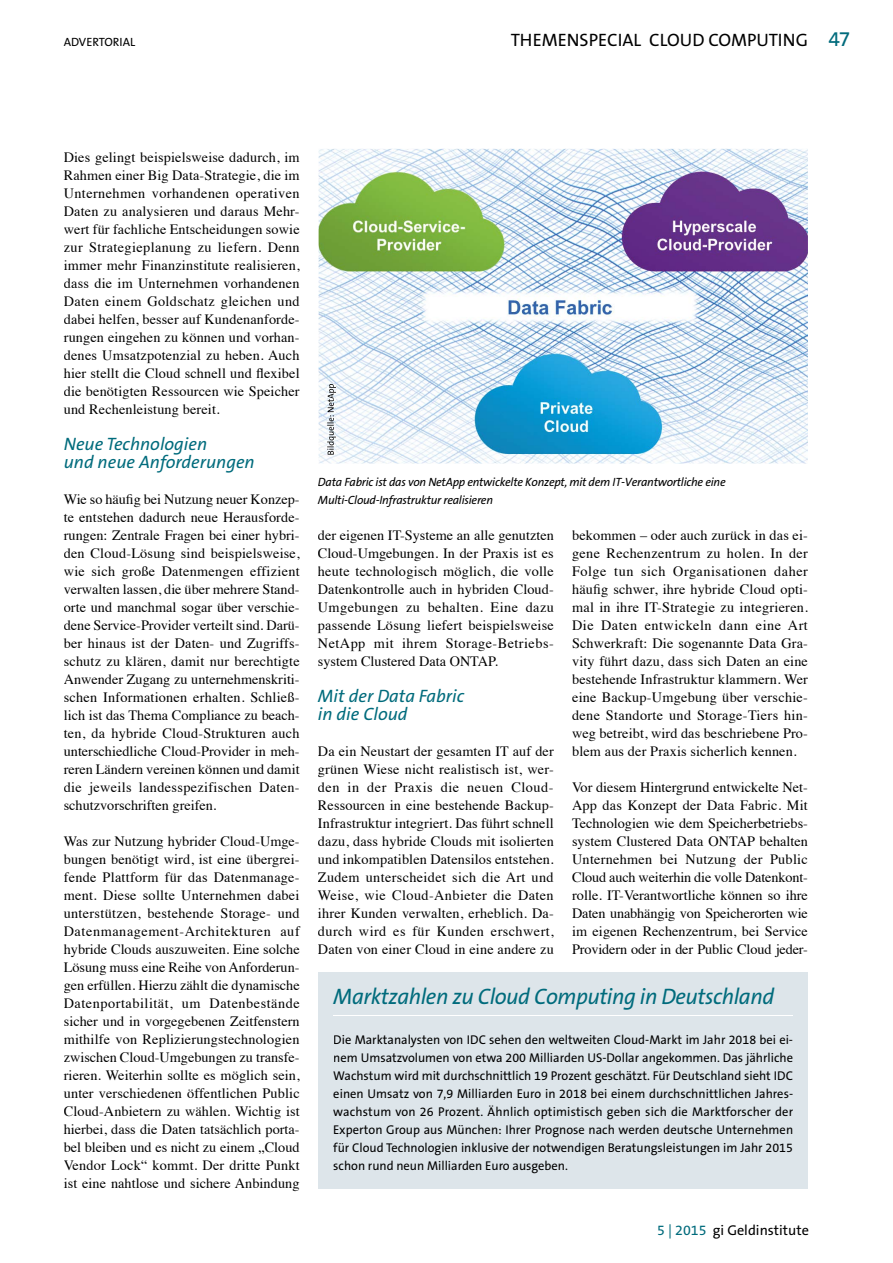
<style>
.page{position:relative;width:893px;height:1263px;background:#fff}
.page>*{position:absolute;margin:0;border:0;box-sizing:border-box;transform-origin:0 0}
.t1{font:italic 22.5px "The Sans B5 Plain";letter-spacing:-.02em;color:#006b7c}
.t2{font:italic 18px/18px "The Sans B5 Plain";color:#006b7c}
.t3{font:18px "The Sans B5 Plain";color:#000}
.t4{font:14.25px/18px "Times";letter-spacing:.01em;color:#000;text-align:justify}
.t5{font:14.25px "The Sans B5 Plain";color:#000}
.t6{font:12.75px/18px "The Sans B5 Plain";color:#000;text-align:justify}
.t7{font:italic 12px/18px "The Sans B5 Plain";letter-spacing:-.02em;color:#000}
.t8{font:12px "The Sans B5 Plain";color:#000}
.s1{font-size:21px;color:#006b7c}
.s2{color:#006b7c}
</style>
<div class="page">
<div style="left:318px;top:972px;width:490px;height:216px;background:#dde5ea"></div>
<hr style="left:333px;top:1015px;width:460px;height:1px;background:#fff">
<img style="left:319px;top:149px;width:489px;height:314px">
<img style="left:327px;top:384px;width:9px;height:71px">
<p class="t8" style="left:64px;top:36px;width:73px">ADVERTORIAL</p>
<p class="t3" style="left:511px;top:30px;width:341px">THEMENSPECIAL CLOUD COMPUTING <span class="s1">47</span></p>
<p class="t4" style="left:64px;top:147px;width:237px">Dies gelingt beispielsweise dadurch, im Rahmen einer Big Data-Strategie, die im Unternehmen vorhandenen operativen Daten zu analysieren und daraus Mehr&shy;wert für fachliche Entscheidungen sowie zur Strategieplanung zu liefern. Denn immer mehr Finanzinstitute realisieren, dass die im Unternehmen vorhandenen Daten einem Goldschatz gleichen und dabei helfen, besser auf Kundenanforde&shy;rungen eingehen zu können und vorhan&shy;denes Umsatzpotenzial zu heben. Auch hier stellt die Cloud schnell und flexibel die benötigten Ressourcen wie Speicher und Rechenleistung bereit.</p>
<p class="t2" style="left:64px;top:435px;width:192px">Neue Technologien<br>und neue Anforderungen</p>
<p class="t4" style="left:64px;top:489px;width:237px">Wie so häufig bei Nutzung neuer Konzep&shy;te entstehen dadurch neue Herausforde&shy;rungen: Zentrale Fragen bei einer hybri&shy;den Cloud-Lösung sind beispielsweise, wie sich große Datenmengen effizient verwalten lassen, die über mehrere Stand&shy;orte und manchmal sogar über verschie&shy;dene Service-Provider verteilt sind. Darü&shy;ber hinaus ist der Daten- und Zugriffs&shy;schutz zu klären, damit nur berechtigte Anwender Zugang zu unternehmenskriti&shy;schen Informationen erhalten. Schließ&shy;lich ist das Thema Compliance zu beach&shy;ten, da hybride Cloud-Strukturen auch unterschiedliche Cloud-Provider in meh&shy;reren Ländern vereinen können und damit die jeweils landesspezifischen Daten&shy;schutzvorschriften greifen.</p>
<p class="t4" style="left:64px;top:831px;width:237px">Was zur Nutzung hybrider Cloud-Umge&shy;bungen benötigt wird, ist eine übergrei&shy;fende Plattform für das Datenmanage&shy;ment. Diese sollte Unternehmen dabei unterstützen, bestehende Storage- und Datenmanagement-Architekturen auf hybride Clouds auszuweiten. Eine solche Lösung muss eine Reihe von Anforderun&shy;gen erfüllen. Hierzu zählt die dynamische Datenportabilität, um Datenbestände sicher und in vorgegebenen Zeitfenstern mithilfe von Replizierungstechnologien zwischen Cloud-Umgebungen zu transfe&shy;rieren. Weiterhin sollte es möglich sein, unter verschiedenen öffentlichen Public Cloud-Anbietern zu wählen. Wichtig ist hierbei, dass die Daten tatsächlich porta&shy;bel bleiben und es nicht zu einem „Cloud Vendor Lock“ kommt. Der dritte Punkt ist eine nahtlose und sichere Anbindung</p>
<p class="t7" style="left:318px;top:473px;width:409px">Data Fabric ist das von NetApp entwickelte Konzept, mit dem IT-Verantwortliche eine<br>Multi-Cloud-Infra struktur realisieren</p>
<p class="t4" style="left:318px;top:525px;width:237px">der eigenen IT-Systeme an alle genutzten Cloud-Umgebungen. In der Praxis ist es heute technologisch möglich, die volle Datenkontrolle auch in hybriden Cloud-Umgebungen zu behalten. Eine dazu passende Lösung liefert beispielsweise Net App mit ihrem Storage-Betriebs&shy;system Clustered Data ONTAP.</p>
<p class="t2" style="left:318px;top:687px;width:148px">Mit der Data Fabric in die Cloud</p>
<p class="t4" style="left:318px;top:741px;width:237px">Da ein Neustart der gesamten IT auf der grünen Wiese nicht realistisch ist, wer&shy;den in der Praxis die neuen Cloud-Ressourcen in eine bestehende Backup-Infra struktur integriert. Das führt schnell dazu, dass hybride Clouds mit isolierten und inkompatiblen Datensilos entstehen.<br>Zudem unterscheidet sich die Art und Weise, wie Cloud-Anbieter die Daten ihrer Kunden verwalten, erheblich. Da&shy;durch wird es für Kunden erschwert, Daten von einer Cloud in eine andere zu</p>
<p class="t4" style="left:572px;top:525px;width:237px">bekommen – oder auch zurück in das ei&shy;gene Rechenzentrum zu holen. In der Folge tun sich Organisationen daher häufig schwer, ihre hybride Cloud opti&shy;mal in ihre IT-Strategie zu integrieren.<br>Die Daten entwickeln dann eine Art Schwerkraft: Die sogenannte Data Gra&shy;vity führt dazu, dass sich Daten an eine bestehende Infrastruktur klammern. Wer eine Backup-Umgebung über verschie&shy;dene Standorte und Storage-Tiers hin&shy;weg betreibt, wird das beschriebene Pro&shy;blem aus der Praxis sicherlich kennen.</p>
<p class="t4" style="left:572px;top:777px;width:237px">Vor diesem Hintergrund entwickelte Net-App das Konzept der Data Fabric. Mit Technologien wie dem Speicherbetriebs&shy;system Clustered Data ONTAP behalten Unternehmen bei Nutzung der Public Cloud auch weiterhin die volle Datenkont&shy;rolle. IT-Verantwortliche können so ihre Daten unabhängig von Speicherorten wie im eigenen Rechenzentrum, bei Service Providern oder in der Public Cloud jeder-</p>
<h1 class="t1" style="left:333px;top:984px;width:442px">Marktzahlen zu Cloud Computing in Deutschland</h1>
<p class="t6" style="left:333px;top:1031px;width:461px">Die Marktanalysten von IDC sehen den weltweiten Cloud-Markt im Jahr 2018 bei ei&shy;nem Umsatzvolumen von etwa 200 Milliarden US-Dollar angekommen. Das jährliche Wachstum wird mit durchschnittlich 19 Prozent geschätzt. Für Deutschland sieht IDC einen Umsatz von 7,9 Milliarden Euro in 2018 bei einem durchschnittlichen Jahres&shy;wachstum von 26 Prozent. Ähnlich optimistisch geben sich die Marktforscher der Experton Group aus München: Ihrer Prognose nach werden deutsche Unternehmen für Cloud Technologien inklusive der notwendigen Beratungsleistungen im Jahr 2015 schon rund neun Milliarden Euro ausgeben.</p>
<p class="t5" style="left:657px;top:1222px;width:153px"><span class="s2">5 | 2015</span> gi Geldinstitute</p>
</div>
